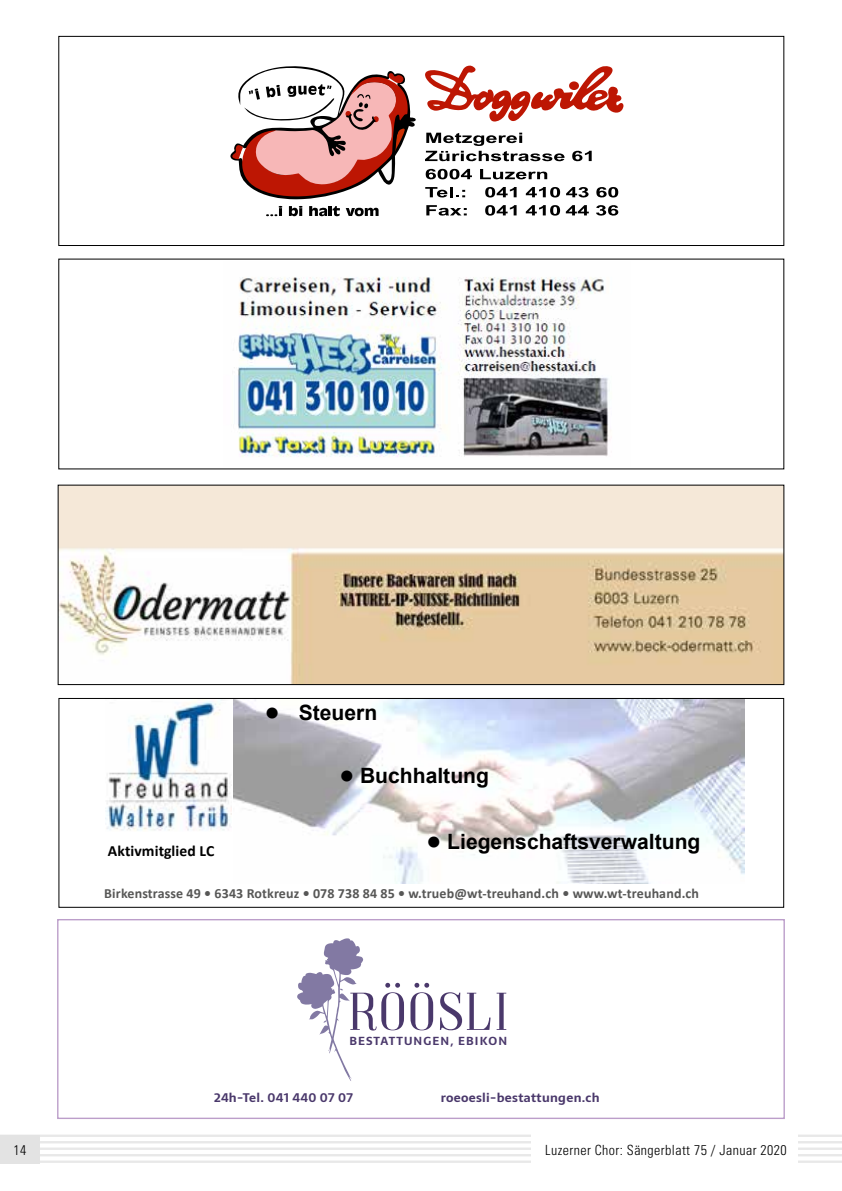
<style>
.page{position:relative;width:842px;height:1191px;background:#fff}
.page>*{position:absolute;margin:0;border:0;box-sizing:border-box;transform-origin:0 0}
.t1{font:700 21px "Arial";color:#000}
.t2{font:700 15.6px "Calibri";letter-spacing:.005em;color:#000}
.t3{font:700 14px "Calibri";letter-spacing:.01em;color:#575756}
.t4{font:300 condensed 14px "Univers";letter-spacing:.03em;color:#000}
.t5{font:italic 700 14px "Calibri";color:#595959}
.t6{font:italic 700 13px "Calibri";letter-spacing:.005em;color:#595959}
.t7{font:700 12.4px "Sarala";letter-spacing:.025em;color:#4a386b}
.t8{font:700 11.6px "Sarala";letter-spacing:.1em;color:#4a386b}
.s1{font-size:14px}
</style>
<div class="page">
<hr style="left:0;top:1141px;width:842px;height:2px;background:#dadada">
<hr style="left:0;top:1134px;width:842px;height:3px;background:#dadada">
<hr style="left:0;top:1147px;width:842px;height:3px;background:#dadada">
<hr style="left:0;top:1154px;width:842px;height:2px;background:#dadada">
<hr style="left:0;top:1160px;width:842px;height:2px;background:#dadada">
<svg style="left:841px;top:1134px;width:1px;height:28px"></svg>
<div style="left:531px;top:1133px;width:267px;height:32px;background:#fff"></div>
<div style="left:0;top:1134px;width:40px;height:29px;background:#e3e3e3"></div>
<svg style="left:266px;top:206px;width:16px;height:10px"></svg>
<svg style="left:289px;top:206px;width:13px;height:10px"></svg>
<svg style="left:309px;top:206px;width:31px;height:11px"></svg>
<svg style="left:346px;top:207px;width:33px;height:9px"></svg>
<svg style="left:425px;top:133px;width:139px;height:29px"></svg>
<svg style="left:572px;top:150px;width:20px;height:12px"></svg>
<svg style="left:425px;top:168px;width:47px;height:12px"></svg>
<svg style="left:480px;top:169px;width:68px;height:11px"></svg>
<svg style="left:425px;top:187px;width:40px;height:11px"></svg>
<svg style="left:485px;top:187px;width:32px;height:10px"></svg>
<svg style="left:526px;top:187px;width:34px;height:10px"></svg>
<svg style="left:566px;top:187px;width:23px;height:11px"></svg>
<svg style="left:596px;top:187px;width:22px;height:11px"></svg>
<svg style="left:426px;top:205px;width:41px;height:11px"></svg>
<svg style="left:485px;top:205px;width:32px;height:11px"></svg>
<svg style="left:526px;top:205px;width:34px;height:11px"></svg>
<svg style="left:566px;top:205px;width:23px;height:10px"></svg>
<svg style="left:596px;top:205px;width:23px;height:11px"></svg>
<svg style="left:425px;top:65px;width:199px;height:57px"></svg>
<svg style="left:230px;top:66px;width:186px;height:133px"></svg>
<div style="left:58px;top:36px;width:726px;height:210px;border:1px solid #000"></div>
<img style="left:234px;top:700px;width:510px;height:183px">
<img style="left:106px;top:700px;width:126px;height:131px">
<div style="left:58px;top:698px;width:726px;height:209px;border:1px solid #000"></div>
<img style="left:234px;top:277px;width:375px;height:180px">
<svg style="left:497px;top:992px;width:9px;height:38px"></svg>
<svg style="left:410px;top:982px;width:23px;height:48px"></svg>
<svg style="left:297px;top:938px;width:107px;height:143px"></svg>
<svg style="left:440px;top:992px;width:51px;height:38px"></svg>
<div style="left:57px;top:919px;width:728px;height:200px;border:1px solid #bc9eca"></div>
<img style="left:60px;top:487px;width:722px;height:196px">
<div style="left:58px;top:485px;width:726px;height:200px;border:1px solid #000"></div>
<h1 class="t1" style="left:265px;top:699px;width:114px">●● Steuern</h1>
<p class="t2" style="left:108px;top:841px;width:108px">Aktivmitglied LC</p>
<h1 class="t1" style="left:340px;top:762px;width:151px">●● Buchhaltung</h1>
<h1 class="t1" style="left:427px;top:827px;width:275px">●● Liegenschaftsverwaltung</h1>
<p class="t3" style="left:104px;top:884px;width:596px">Birkenstrasse 49 • 6343 Rotkreuz • 078 738 84 85 • w.trueb@wt-treuhand.ch • www.wt-treuhand.ch</p>
<p class="t5" style="left:402px;top:884px;width:148px">w.trueb@wt- reuhand.ch</p>
<p class="t5" style="left:570px;top:884px;width:125px">www.wt-treuhand.ch</p>
<p class="t6" style="left:108px;top:885px;width:288px">Schöngrund 31●● 6343 Rotkreuz ●● <span class="s1">041 799 84 10</span>●●</p>
<p class="t6" style="left:422px;top:885px;width:295px"><span class="s1">r b@ktu--‐treuhand.ch</span>●● www.w--‐trueb--‐treuhand.ch</p>
<p class="t8" style="left:349px;top:1031px;width:159px">BESTATTUNGEN, EBIKON</p>
<p class="t7" style="left:214px;top:1087px;width:140px">24h-Tel. 041 440 07 07</p>
<p class="t7" style="left:441px;top:1087px;width:160px">roeoesli-bestattungen.ch</p>
<p class="t4" style="left:13px;top:1141px;width:14px">14</p>
<p class="t4" style="left:545px;top:1141px;width:243px">Luzerner Chor: Sängerblatt 75 / Januar 2020</p>
</div>
